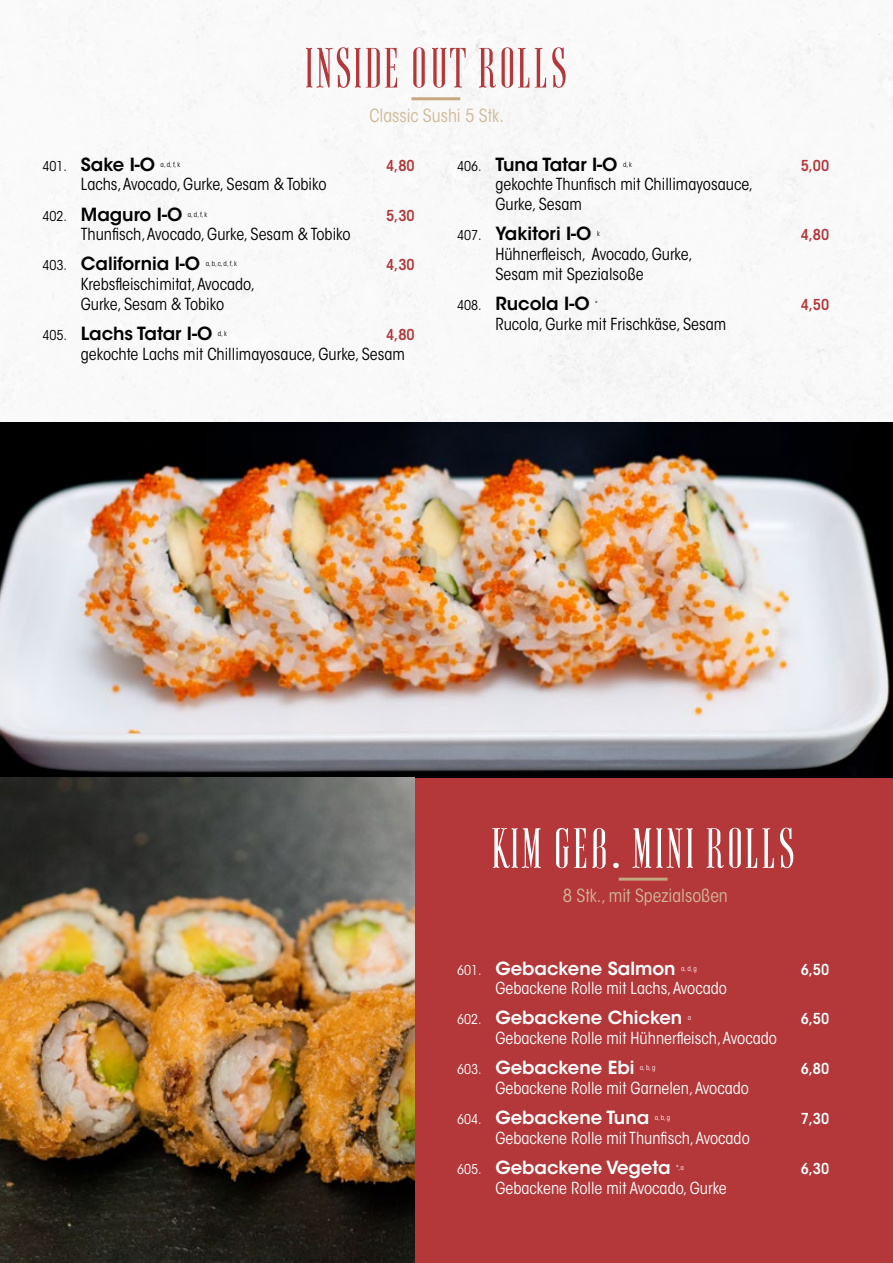
<style>
.page{position:relative;width:893px;height:1263px;background:#fff}
.page>*{position:absolute;margin:0;border:0;box-sizing:border-box;transform-origin:0 0}
.t1{font:60px "LNTH Ayres";letter-spacing:.05em;color:#fff}
.t2{font:60px "LNTH Ayres";letter-spacing:.05em;color:#b4373a}
.t3{font:600 18px "ITC Avant Garde Std";color:#000}
.t4{font:600 18px "ITC Avant Garde Std";color:#fff}
.t5{font:condensed 18px "ITC Avant Garde Std";color:#d0b997}
.t6{font:condensed 16.5px/19.8px "ITC Avant Garde Std";color:#000}
.t7{font:condensed 16.5px "ITC Avant Garde Std";color:#fff}
.t8{font:600 condensed 15px "ITC Avant Garde Std";color:#b4373a}
.t9{font:600 condensed 15px "ITC Avant Garde Std";color:#fff}
.t10{font:condensed 7.05px "ITC Avant Garde Std";color:#000}
.t11{font:condensed 7.05px "ITC Avant Garde Std";color:#fff}
.s1{font-weight:400;font-stretch:condensed;font-size:13.5px}
</style>
<div class="page">
<div style="left:0;top:676px;width:893px;height:587px;background:#b4373a"></div>
<hr style="left:411px;top:97px;width:49px;height:3px;background:#c5a87f">
<img style="left:0;top:422px;width:893px;height:355px">
<img style="left:0;top:777px;width:415px;height:486px">
<hr style="left:619px;top:878px;width:49px;height:3px;background:#c5a87f">
<h1 class="t2" style="left:305px;top:29px;width:264px">INSIDE OUT ROLLS</h1>
<p class="t5" style="left:369px;top:105px;width:136px">Classic Sushi 5 Stk.</p>
<p class="t3" style="left:43px;top:153px;width:114px"><span class="s1">401.</span> Sake I-O</p>
<p class="t10" style="left:161px;top:160px;width:21px">a, d, f, k</p>
<p class="t8" style="left:386px;top:156px;width:30px">4,80</p>
<p class="t6" style="left:81px;top:175px;width:247px">Lachs, Avocado, Gurke, Sesam &amp; Tobiko</p>
<p class="t3" style="left:43px;top:203px;width:141px"><span class="s1">402.</span> Maguro I-O</p>
<p class="t10" style="left:188px;top:210px;width:21px">a, d, f, k</p>
<p class="t8" style="left:386px;top:206px;width:30px">5,30</p>
<p class="t6" style="left:81px;top:225px;width:271px">Thunfisch, Avocado, Gurke, Sesam &amp; Tobiko</p>
<p class="t3" style="left:43px;top:252px;width:159px"><span class="s1">403.</span> California I-O</p>
<p class="t10" style="left:206px;top:260px;width:33px">a, b, c, d, f, k</p>
<p class="t8" style="left:386px;top:256px;width:30px">4,30</p>
<p class="t6" style="left:81px;top:274px;width:176px">Krebsfleischimitat, Avocado,<br>Gurke, Sesam &amp; Tobiko</p>
<p class="t3" style="left:43px;top:322px;width:171px"><span class="s1">405.</span> Lachs Tatar I-O</p>
<p class="t10" style="left:218px;top:329px;width:10px">d, k</p>
<p class="t8" style="left:386px;top:325px;width:30px">4,80</p>
<p class="t6" style="left:81px;top:344px;width:326px">gekochte Lachs mit Chillimayosauce, Gurke, Sesam</p>
<p class="t3" style="left:457px;top:153px;width:162px"><span class="s1">406.</span> Tuna Tatar I-O</p>
<p class="t10" style="left:623px;top:160px;width:10px">d, k</p>
<p class="t8" style="left:801px;top:156px;width:30px">5,00</p>
<p class="t6" style="left:495px;top:175px;width:259px">gekochte Thunfisch mit Chillimayosauce,<br>Gurke, Sesam</p>
<p class="t3" style="left:457px;top:222px;width:136px"><span class="s1">407.</span> Yakitori I-O</p>
<p class="t10" style="left:597px;top:230px;width:4px">k</p>
<p class="t8" style="left:801px;top:226px;width:30px">4,80</p>
<p class="t6" style="left:495px;top:244px;width:199px">Hühnerfleisch, Avocado, Gurke,<br>Sesam mit Spezialsoße</p>
<p class="t3" style="left:457px;top:292px;width:134px"><span class="s1">408.</span> Rucola I-O</p>
<p class="t10" style="left:595px;top:299px;width:4px">*</p>
<p class="t8" style="left:801px;top:295px;width:30px">4,50</p>
<p class="t6" style="left:495px;top:314px;width:232px">Rucola, Gurke mit Frischkäse, Sesam</p>
<h1 class="t1" style="left:492px;top:809px;width:304px">KIM GEB. MINI ROLLS</h1>
<p class="t5" style="left:563px;top:885px;width:167px">8 Stk., mit Spezialsoßen</p>
<p class="t4" style="left:457px;top:956px;width:220px"><span class="s1">601.</span> Gebackene Salmon</p>
<p class="t11" style="left:681px;top:964px;width:17px">a, d, g</p>
<p class="t9" style="left:801px;top:960px;width:30px">6,50</p>
<p class="t7" style="left:495px;top:978px;width:233px">Gebackene Rolle mit Lachs, Avocado</p>
<p class="t4" style="left:457px;top:1006px;width:227px"><span class="s1">602.</span> Gebackene Chicken</p>
<p class="t11" style="left:688px;top:1014px;width:5px">a</p>
<p class="t9" style="left:801px;top:1010px;width:30px">6,50</p>
<p class="t7" style="left:495px;top:1028px;width:283px">Gebackene Rolle mit Hühnerfleisch, Avocado</p>
<p class="t4" style="left:457px;top:1056px;width:179px"><span class="s1">603.</span> Gebackene Ebi</p>
<p class="t11" style="left:640px;top:1063px;width:17px">a, b, g</p>
<p class="t9" style="left:801px;top:1059px;width:30px">6,80</p>
<p class="t7" style="left:495px;top:1078px;width:255px">Gebackene Rolle mit Garnelen, Avocado</p>
<p class="t4" style="left:457px;top:1106px;width:194px"><span class="s1">604.</span> Gebackene Tuna</p>
<p class="t11" style="left:655px;top:1113px;width:17px">a, b, g</p>
<p class="t9" style="left:801px;top:1109px;width:30px">7,30</p>
<p class="t7" style="left:495px;top:1128px;width:256px">Gebackene Rolle mit Thunfisch, Avocado</p>
<p class="t4" style="left:457px;top:1156px;width:215px"><span class="s1">605.</span> Gebackene Vegeta</p>
<p class="t11" style="left:676px;top:1163px;width:9px">*,a</p>
<p class="t9" style="left:801px;top:1159px;width:30px">6,30</p>
<p class="t7" style="left:495px;top:1178px;width:233px">Gebackene Rolle mit Avocado, Gurke</p>
</div>
